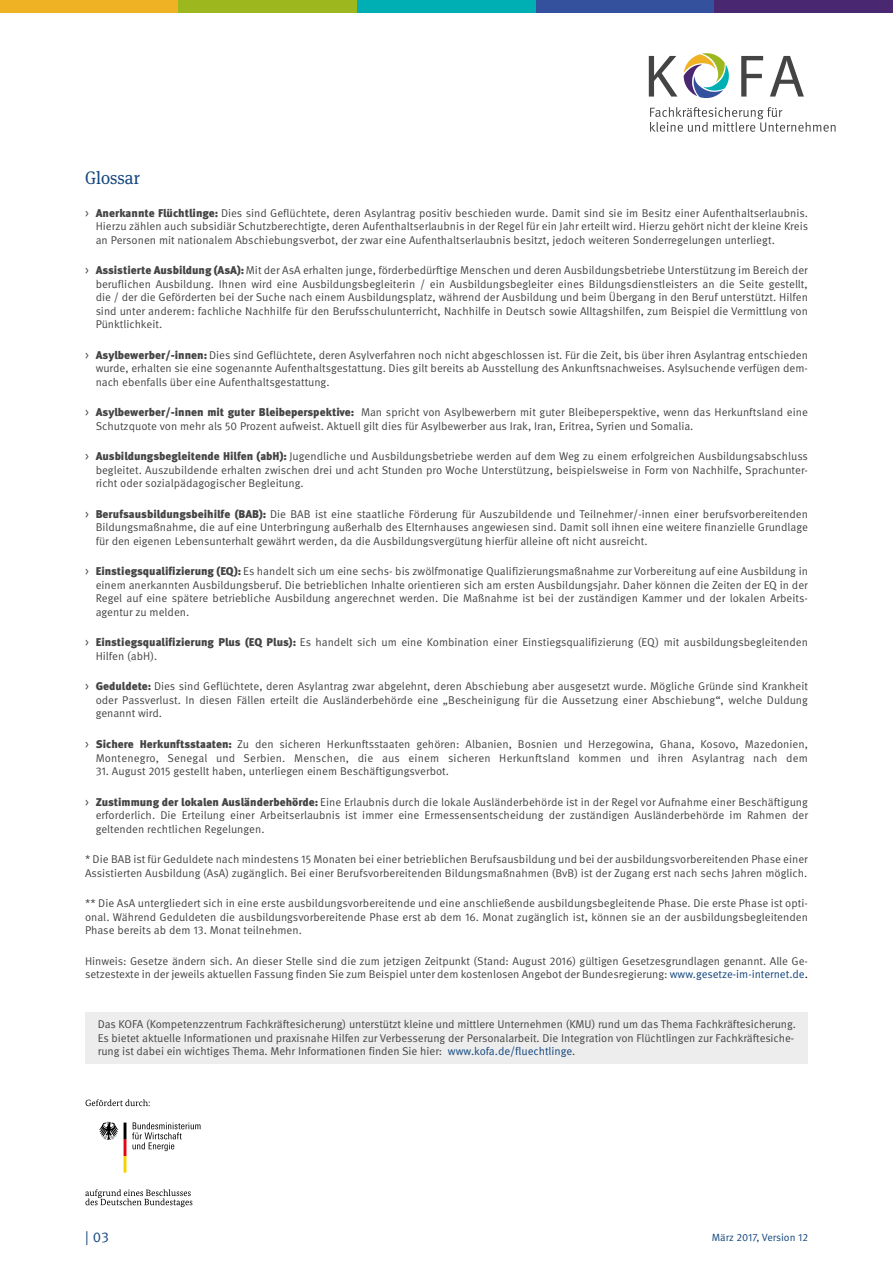
<style>
.page{position:relative;width:893px;height:1263px;background:#fff}
.page>*{position:absolute;margin:0;border:0;box-sizing:border-box;transform-origin:0 0}
.t1{font:18px "Meta Serif OT";color:#12457d;scale:.95 1}
.t2{font:14.25px "Meta OT Norm";color:#12457d}
.t3{font:11.25px/13.5px "Meta OT Norm";letter-spacing:-.005em;color:#444445;text-align:justify}
.t4{font:10.5px "Meta OT Norm";color:#12457d}
.s1{font-family:"Meta OT";font-weight:900}
.s2{color:#12457d}
.s3{color:#000}
</style>
<div class="page">
<div style="left:86px;top:1012px;width:722px;height:52px;background:#ededed"></div>
<svg style="left:99px;top:1122px;width:19px;height:18px"></svg>
<svg style="left:124px;top:1122px;width:2px;height:51px"></svg>
<svg style="left:132px;top:1122px;width:68px;height:29px"></svg>
<svg style="left:86px;top:1099px;width:64px;height:7px"></svg>
<svg style="left:85px;top:1189px;width:107px;height:18px"></svg>
<div style="left:0;top:0;width:179px;height:13px;background:#efb224"></div>
<div style="left:179px;top:0;width:178px;height:13px;background:#9db71f"></div>
<div style="left:357px;top:0;width:179px;height:13px;background:#00afb4"></div>
<div style="left:536px;top:0;width:178px;height:13px;background:#34519e"></div>
<div style="left:714px;top:0;width:179px;height:13px;background:#492771"></div>
<svg style="left:684px;top:53px;width:45px;height:45px"></svg>
<svg style="left:649px;top:56px;width:28px;height:41px"></svg>
<svg style="left:741px;top:56px;width:22px;height:41px"></svg>
<svg style="left:770px;top:56px;width:34px;height:41px"></svg>
<svg style="left:650px;top:107px;width:186px;height:25px"></svg>
<h1 class="t1" style="left:85px;top:166px;width:59px">Glossar</h1>
<p class="t3" style="left:96px;top:206px;width:714px;text-indent:-11px">&gt; <span class="s1">Anerkannte Flüchtlinge:</span> Dies sind Geflüchtete, deren Asylantrag positiv beschieden wurde. Damit sind sie im Besitz einer Aufenthaltserlaubnis.<br>Hierzu zählen auch subsidiär Schutzberechtigte, deren Aufenthaltserlaubnis in der Regel für ein Jahr erteilt wird. Hierzu gehört nicht der kleine Kreis an Personen mit nationalem Abschiebungsverbot, der zwar eine Aufenthaltserlaubnis besitzt, jedoch weiteren Sonderregelungen unterliegt.</p>
<p class="t3" style="left:96px;top:264px;width:714px;text-indent:-11px">&gt; <span class="s1">Assistierte Ausbildung (AsA):</span> Mit der AsA erhalten junge, förderbedürftige Menschen und deren Ausbildungsbetriebe Unterstützung im Bereich der beruflichen Ausbildung. Ihnen wird eine Ausbildungsbegleiterin / ein Ausbildungsbegleiter eines Bildungsdienstleisters an die Seite gestellt, die / der die Geförderten bei der Suche nach einem Ausbildungsplatz, während der Ausbildung und beim Übergang in den Beruf unterstützt. Hilfen sind unter anderem: fachliche Nachhilfe für den Berufsschulunterricht, Nachhilfe in Deutsch sowie Alltagshilfen, zum Beispiel die Vermittlung von Pünktlichkeit.</p>
<p class="t3" style="left:96px;top:348px;width:714px;text-indent:-11px">&gt; <span class="s1">Asylbewerber/-innen:</span> Dies sind Geflüchtete, deren Asylverfahren noch nicht abgeschlossen ist. Für die Zeit, bis über ihren Asylantrag entschieden wurde, erhalten sie eine sogenannte Aufenthaltsgestattung. Dies gilt bereits ab Ausstellung des Ankunftsnachweises. Asylsuchende verfügen dem&shy;nach ebenfalls über eine Aufenthaltsgestattung.</p>
<p class="t3" style="left:96px;top:406px;width:714px;text-indent:-11px">&gt; <span class="s1">Asylbewerber/-innen mit guter Bleibeperspektive:</span> Man spricht von Asylbewerbern mit guter Bleibeperspektive, wenn das Herkunftsland eine<br>Schutzquote von mehr als 50 Prozent aufweist. Aktuell gilt dies für Asylbewerber aus Irak, Iran, Eritrea, Syrien und Somalia.</p>
<p class="t3" style="left:96px;top:450px;width:714px;text-indent:-11px">&gt; <span class="s1">Ausbildungsbegleitende Hilfen (abH):</span> Jugendliche und Ausbildungsbetriebe werden auf dem Weg zu einem erfolgreichen Ausbildungsabschluss begleitet. Auszubildende erhalten zwischen drei und acht Stunden pro Woche Unterstützung, beispielsweise in Form von Nachhilfe, Sprachunter&shy;richt oder sozialpädagogischer Begleitung.</p>
<p class="t3" style="left:96px;top:507px;width:714px;text-indent:-11px">&gt; <span class="s1">Berufsausbildungsbeihilfe (BAB):</span> Die BAB ist eine staatliche Förderung für Auszubildende und Teilnehmer/-innen einer berufsvorbereitenden Bildungsmaßnahme, die auf eine Unterbringung außerhalb des Elternhauses angewiesen sind. Damit soll ihnen eine weitere finanzielle Grundlage für den eigenen Lebensunterhalt gewährt werden, da die Ausbildungsvergütung hierfür alleine oft nicht ausreicht.</p>
<p class="t3" style="left:96px;top:565px;width:714px;text-indent:-11px">&gt; <span class="s1">Einstiegsqualifizierung (EQ):</span> Es handelt sich um eine sechs- bis zwölfmonatige Qualifizierungsmaßnahme zur Vorbereitung auf eine Ausbildung in einem anerkannten Ausbildungsberuf. Die betrieblichen Inhalte orientieren sich am ersten Ausbildungsjahr. Daher können die Zeiten der EQ in der Regel auf eine spätere betriebliche Ausbildung angerechnet werden. Die Maßnahme ist bei der zuständigen Kammer und der lokalen Arbeits&shy;agentur zu melden.</p>
<p class="t3" style="left:96px;top:636px;width:714px;text-indent:-11px">&gt; <span class="s1">Einstiegsqualifizierung Plus (EQ Plus):</span> Es handelt sich um eine Kombination einer Einstiegsqualifizierung (EQ) mit ausbildungsbegleitenden<br>Hilfen (abH).</p>
<p class="t3" style="left:96px;top:680px;width:714px;text-indent:-11px">&gt; <span class="s1">Geduldete:</span> Dies sind Geflüchtete, deren Asylantrag zwar abgelehnt, deren Abschiebung aber ausgesetzt wurde. Mögliche Gründe sind Krankheit oder Passverlust. In diesen Fällen erteilt die Ausländerbehörde eine „Bescheinigung für die Aussetzung einer Abschiebung“, welche Duldung genannt wird.</p>
<p class="t3" style="left:85px;top:738px;width:724px;text-align:right">&gt; <span class="s1">Sichere Herkunftsstaaten:</span> Zu den sicheren Herkunftsstaaten gehören: Albanien, Bosnien und Herzegowina, Ghana, Kosovo, Mazedonien,<br>Montenegro, Senegal und Serbien. Menschen, die aus einem sicheren Herkunftsland kommen und ihren Asylantrag nach dem</p>
<p class="t3" style="left:96px;top:765px;width:355px">31. August 2015 gestellt haben, unterliegen einem Beschäftigungsverbot.</p>
<p class="t3" style="left:96px;top:795px;width:714px;text-indent:-11px">&gt; <span class="s1">Zustimmung der lokalen Ausländerbehörde:</span> Eine Erlaubnis durch die lokale Ausländerbehörde ist in der Regel vor Aufnahme einer Beschäftigung erforderlich. Die Erteilung einer Arbeitserlaubnis ist immer eine Ermessensentscheidung der zuständigen Ausländerbehörde im Rahmen der geltenden rechtlichen Regelungen.</p>
<p class="t3" style="left:85px;top:853px;width:724px">* Die BAB ist für Geduldete nach mindestens 15 Monaten bei einer betrieblichen Berufsausbildung und bei der ausbildungsvorbereitenden Phase einer<br>Assistierten Ausbildung (AsA) zugänglich. Bei einer Berufsvorbereitenden Bildungsmaßnahmen (BvB) ist der Zugang erst nach sechs Jahren möglich.</p>
<p class="t3" style="left:85px;top:897px;width:724px">** Die AsA untergliedert sich in eine erste ausbildungsvorbereitende und eine anschließende ausbildungsbegleitende Phase. Die erste Phase ist opti&shy;onal. Während Geduldeten die ausbildungsvorbereitende Phase erst ab dem 16. Monat zugänglich ist, können sie an der ausbildungsbegleitenden Phase bereits ab dem 13. Monat teilnehmen.</p>
<p class="t3" style="left:85px;top:954px;width:724px">Hinweis: Gesetze ändern sich. An dieser Stelle sind die zum jetzigen Zeitpunkt (Stand: August 2016) gültigen Gesetzesgrundlagen genannt. Alle Ge&shy;setzestexte in der jeweils aktuellen Fassung finden Sie zum Beispiel unter dem kostenlosen Angebot der Bundesregierung: <span class="s2">www.gesetze-im-internet.de</span><span class="s3">.</span></p>
<p class="t3" style="left:98px;top:1018px;width:700px;text-align:left">Das KOFA (Kompetenzzentrum Fachkräftesicherung) unterstützt kleine und mittlere Unternehmen (KMU) rund um das Thema Fachkräftesicherung.<br>Es bietet aktuelle Informationen und praxisnahe Hilfen zur Verbesserung der Personalarbeit. Die Integration von Flüchtlingen zur Fachkräftesiche&shy;rung ist dabei ein wichtiges Thema. Mehr Informationen finden Sie hier: <span class="s2">www.kofa.de/fluechtlinge</span>.</p>
<p class="t2" style="left:85px;top:1229px;width:25px">| 03</p>
<p class="t4" style="left:712px;top:1231px;width:98px">März 2017, Version 12</p>
</div>
